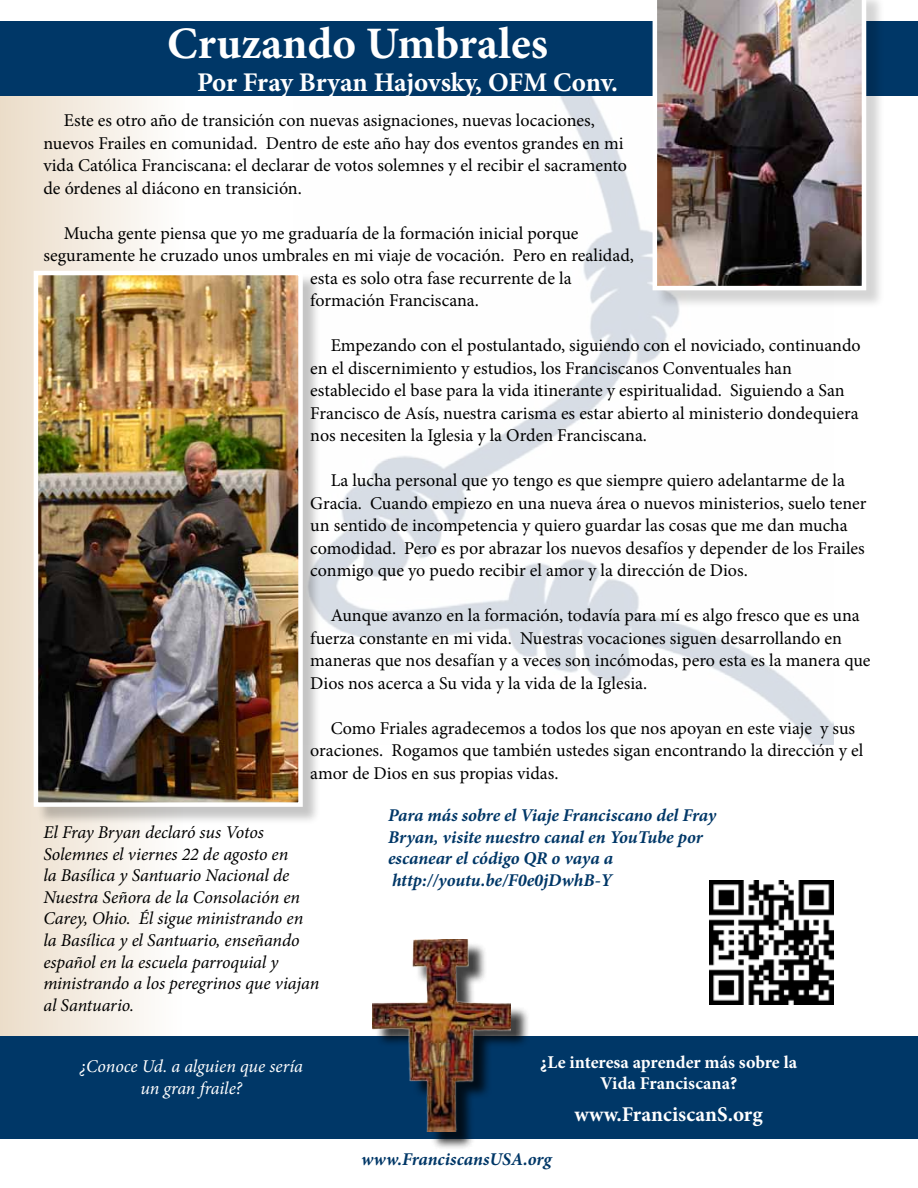
<style>
.page{position:relative;width:918px;height:1188px;background:#fff}
.page>*{position:absolute;margin:0;border:0;box-sizing:border-box;transform-origin:0 0}
.t1{font:700 45px "Minion Pro";color:#fff}
.t2{font:700 27px "Minion Pro";letter-spacing:-.005em;color:#fff}
.t3{font:700 21px "Minion Pro";color:#fff}
.t4{font:18px/22.5px "Minion Pro";color:#000}
.t5{font:italic 18px/21.6px "Minion Pro";letter-spacing:-.005em;color:#000}
.t6{font:italic 700 18px/21.6px "Minion Pro";letter-spacing:-.005em;color:#003767}
.t7{font:700 18px/21.6px "Minion Pro";color:#fff;text-align:center}
.t8{font:italic 18px/21.6px "Minion Pro";letter-spacing:-.005em;color:#fff;text-align:center}
</style>
<div class="page">
<div style="left:0;top:94px;width:314px;height:1038px;background:linear-gradient(to right,#eee2d2,#fff)"></div>
<img style="left:293px;top:96px;width:540px;height:648px">
<div style="left:0;top:21px;width:918px;height:74px;background:#003767"></div>
<div style="left:0;top:1037px;width:918px;height:102px;background:#003767"></div>
<div style="left:375px;top:942px;width:155px;height:208px;background:#000;opacity:.75"></div>
<img style="left:373px;top:939px;width:138px;height:193px">
<div style="left:655px;top:0;width:230px;height:309px;background:#000;opacity:.17"></div>
<img style="left:653px;top:0;width:213px;height:290px">
<img style="left:710px;top:881px;width:123px;height:123px">
<div style="left:36px;top:273px;width:286px;height:552px;background:#000;opacity:.23"></div>
<img style="left:39px;top:276px;width:259px;height:526px">
<div style="left:34px;top:271px;width:269px;height:536px;border:4px solid #fff"></div>
<h1 class="t1" style="left:167px;top:12px;width:383px">Cruzando Umbrales</h1>
<h2 class="t2" style="left:197px;top:63px;width:423px">Por Fray Bryan Hajovsky, OFM Conv.</h2>
<p class="t4" style="left:43px;top:109px;width:585px;text-indent:20px">Este es otro año de transición con nuevas asignaciones, nuevas locaciones, nuevos Frailes en comunidad. Dentro de este año hay dos eventos grandes en mi vida Católica Franciscana: el declarar de votos solemnes y el recibir el sacramento de órdenes al diácono en transición.</p>
<p class="t4" style="left:64px;top:222px;width:516px">Mucha gente piensa que yo me graduaría de la formación inicial porque</p>
<p class="t4" style="left:43px;top:244px;width:592px">seguramente he cruzado unos umbrales en mi viaje de vocación. Pero en realidad,</p>
<p class="t4" style="left:310px;top:267px;width:263px">esta es solo otra fase recurrente de la</p>
<p class="t4" style="left:310px;top:289px;width:170px">formación Franciscana.</p>
<p class="t4" style="left:310px;top:334px;width:552px;text-indent:20px">Empezando con el postulantado, siguiendo con el noviciado, continuando en el discernimiento y estudios, los Franciscanos Conventuales han establecido el base para la vida itinerante y espiritualidad. Siguiendo a San Francisco de Asís, nuestra carisma es estar abierto al ministerio dondequiera nos necesiten la Iglesia y la Orden Franciscana.</p>
<p class="t4" style="left:310px;top:469px;width:558px;text-indent:20px">La lucha personal que yo tengo es que siempre quiero adelantarme de la Gracia. Cuando empiezo en una nueva área o nuevos ministerios, suelo tener un sentido de incompetencia y quiero guardar las cosas que me dan mucha comodidad. Pero es por abrazar los nuevos desafíos y depender de los Frailes conmigo que yo puedo recibir el amor y la dirección de Dios.</p>
<p class="t4" style="left:310px;top:604px;width:562px;text-indent:20px">Aunque avanzo en la formación, todavía para mí es algo fresco que es una fuerza constante en mi vida. Nuestras vocaciones siguen desarrollando en maneras que nos desafían y a veces son incómodas, pero esta es la manera que Dios nos acerca a Su vida y la vida de la Iglesia.</p>
<p class="t4" style="left:310px;top:717px;width:555px;text-indent:20px">Como Friales agradecemos a todos los que nos apoyan en este viaje y sus oraciones. Rogamos que también ustedes sigan encontrando la dirección y el amor de Dios en sus propias vidas.</p>
<p class="t5" style="left:43px;top:822px;width:277px">El Fray Bryan declaró sus Votos Solemnes el viernes 22 de agosto en<br>la Basílica y Santuario Nacional de Nuestra Señora de la Consolación en Carey, Ohio. Él sigue ministrando en la Basílica y el Santuario, enseñando español en la escuela parroquial y ministrando a los peregrinos que viajan al Santuario.</p>
<p class="t8" style="left:80px;top:1056px;width:225px">¿Conoce Ud. a alguien que sería un gran fraile?</p>
<p class="t6" style="left:388px;top:804px;width:330px">Para más sobre el Viaje Franciscano del Fray Bryan, visite nuestro canal en YouTube por escanear el código QR o vaya a http://youtu.be/F0e0jDwhB-Y</p>
<p class="t7" style="left:540px;top:1051px;width:258px">¿Le interesa aprender más sobre la<br>Vida Franciscana?</p>
<p class="t3" style="left:575px;top:1099px;width:190px">www.FranciscanS.org</p>
<p class="t6" style="left:361px;top:1148px;width:192px">www.FranciscansUSA.org</p>
</div>
